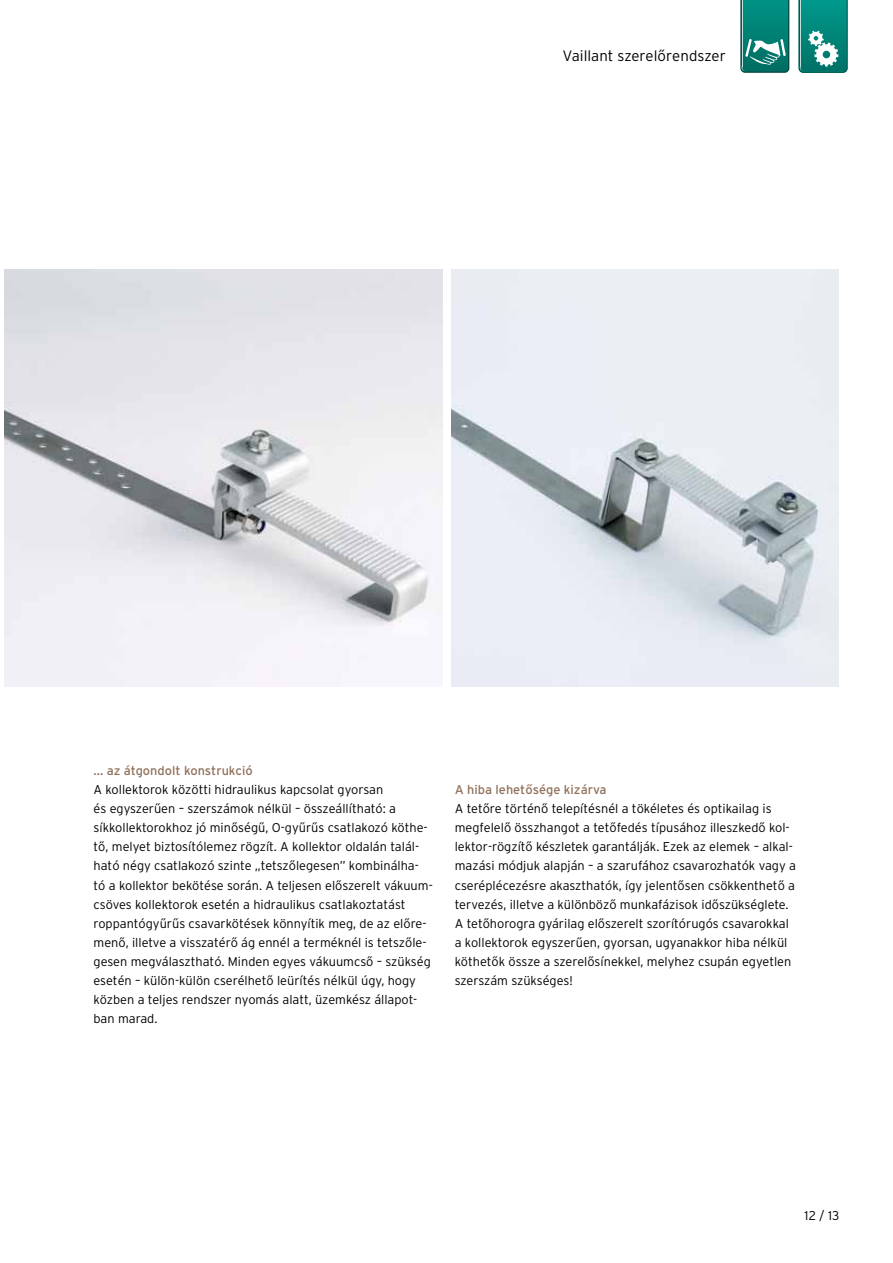
<style>
.page{position:relative;width:893px;height:1263px;background:#fff}
.page>*{position:absolute;margin:0;border:0;box-sizing:border-box;transform-origin:0 0}
.t1{font:300 15px "Interstate OT";color:#000}
.t2{font:300 12.75px/19.2px "Interstate OT";color:#000}
.t3{font:12.75px "Interstate OT";color:#90705b}
</style>
<div class="page">
<img style="left:5px;top:269px;width:437px;height:417px">
<img style="left:452px;top:269px;width:387px;height:417px">
<svg style="left:799px;top:0;width:49px;height:73px;background:#27968c"></svg>
<svg style="left:740px;top:0;width:49px;height:73px;background:#208d82"></svg>
<p class="t1" style="left:562px;top:47px;width:165px">Vaillant szerelőrendszer</p>
<p class="t3" style="left:94px;top:763px;width:161px">... az átgondolt konstrukció</p>
<p class="t2" style="left:94px;top:780px;width:341px">A kollektorok közötti hidraulikus kapcsolat gyorsan<br>és egyszerűen – szerszámok nélkül – összeállítható: a síkkollektorokhoz jó minőségű, O-gyűrűs csatlakozó köthe&shy;tő, melyet biztosítólemez rögzít. A kollektor oldalán talál&shy;ható négy csatlakozó szinte „tetszőlegesen” kombinálha&shy;tó a kollektor bekötése során. A teljesen előszerelt vákuum&shy;csöves kollektorok esetén a hidraulikus csatlakoztatást roppantógyűrűs csavarkötések könnyítik meg, de az előre&shy;menő, illetve a visszatérő ág ennél a terméknél is tetszőle&shy;gesen megválasztható. Minden egyes vákuumcső – szükség esetén – külön-külön cserélhető leürítés nélkül úgy, hogy közben a teljes rendszer nyomás alatt, üzemkész állapot&shy;ban marad.</p>
<p class="t3" style="left:455px;top:782px;width:153px">A hiba lehetősége kizárva</p>
<p class="t2" style="left:455px;top:799px;width:343px">A tetőre történő telepítésnél a tökéletes és optikailag is megfelelő összhangot a tetőfedés típusához illeszkedő kol&shy;lektor-rögzítő készletek garantálják. Ezek az elemek – alkal&shy;mazási módjuk alapján – a szarufához csavarozhatók vagy a cseréplécezésre akaszthatók, így jelentősen csökkenthető a tervezés, illetve a különböző munkafázisok időszükséglete.<br>A tetőhorogra gyárilag előszerelt szorítórugós csavarokkal a kollektorok egyszerűen, gyorsan, ugyanakkor hiba nélkül köthetők össze a szerelősínekkel, melyhez csupán egyetlen szerszám szükséges!</p>
<p class="t2" style="left:805px;top:1206px;width:36px">12 / 13</p>
</div>
